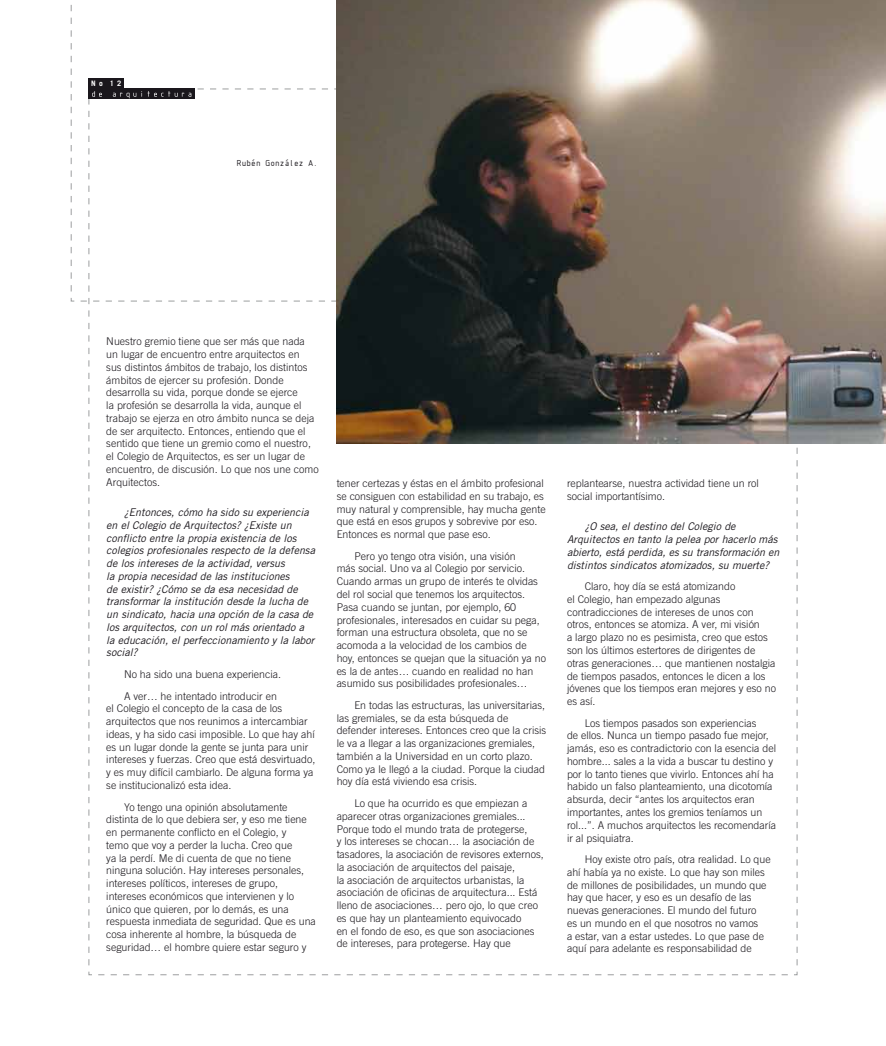
<style>
.page{position:relative;width:886px;height:1046px;background:#fff}
.page>*{position:absolute;margin:0;border:0;box-sizing:border-box;transform-origin:0 0}
.t1{font:300 10.62px/12.8px "Trade Gothic";color:#1a171c}
.t2{font:italic 10.62px/12.8px "Trade Gothic";color:#1a171c}
.t3{font:9.38px "ISOCTEUR";letter-spacing:-.2em;color:#1a171c}
.t4{font:700 7.5px "Trade Gothic";color:#fff}
</style>
<div class="page">
<svg style="left:71px;top:0;width:266px;height:301px"></svg>
<img style="left:337px;top:0;width:549px;height:443px">
<p class="t4" style="left:91px;top:79px;width:32px">N o 1 2</p>
<p class="t3" style="left:236px;top:156px;width:84px">Rubén González A.</p>
<p class="t1" style="left:106px;top:335px;width:214px">Nuestro gremio tiene que ser más que nada un lugar de encuentro entre arquitectos en<br>sus distintos ámbitos de trabajo, los distintos ámbitos de ejercer su profesión. Donde desarrolla su vida, porque donde se ejerce<br>la profesión se desarrolla la vida, aunque el trabajo se ejerza en otro ámbito nunca se deja de ser arquitecto. Entonces, entiendo que el sentido que tiene un gremio como el nuestro, el Colegio de Arquitectos, es ser un lugar de encuentro, de discusión. Lo que nos une como Arquitectos.</p>
<p class="t2" style="left:106px;top:505px;width:210px;text-indent:18px">¿Entonces, cómo ha sido su experiencia en el Colegio de Arquitectos? ¿Existe un conflicto entre la propia existencia de los colegios profesionales respecto de la defensa de los intereses de la actividad, versus<br>la propia necesidad de las instituciones<br>de existir? ¿Cómo se da esa necesidad de transformar la institución desde la lucha de un sindicato, hacia una opción de la casa de los arquitectos, con un rol más orientado a<br>la educación, el perfeccionamiento y la labor social?</p>
<p class="t1" style="left:124px;top:663px;width:159px;line-height:21.6px">No ha sido una buena experiencia.<br>A ver… he intentado introducir en</p>
<p class="t1" style="left:106px;top:702px;width:210px">el Colegio el concepto de la casa de los arquitectos que nos reunimos a intercambiar ideas, y ha sido casi imposible. Lo que hay ahí es un lugar donde la gente se junta para unir intereses y fuerzas. Creo que está desvirtuado, y es muy difícil cambiarlo. De alguna forma ya se institucionalizó esta idea.</p>
<p class="t1" style="left:106px;top:800px;width:211px;text-indent:18px">Yo tengo una opinión absolutamente distinta de lo que debiera ser, y eso me tiene en permanente conflicto en el Colegio, y<br>temo que voy a perder la lucha. Creo que<br>ya la perdí. Me di cuenta de que no tiene ninguna solución. Hay intereses personales, intereses políticos, intereses de grupo, intereses económicos que intervienen y lo único que quieren, por lo demás, es una respuesta inmediata de seguridad. Que es una cosa inherente al hombre, la búsqueda de seguridad… el hombre quiere estar seguro y</p>
<p class="t1" style="left:337px;top:476px;width:210px">tener certezas y éstas en el ámbito profesional se consiguen con estabilidad en su trabajo, es muy natural y comprensible, hay mucha gente que está en esos grupos y sobrevive por eso.<br>Entonces es normal que pase eso.</p>
<p class="t1" style="left:337px;top:549px;width:211px;text-indent:18px">Pero yo tengo otra visión, una visión<br>más social. Uno va al Colegio por servicio.<br>Cuando armas un grupo de interés te olvidas del rol social que tenemos los arquitectos.<br>Pasa cuando se juntan, por ejemplo, 60 profesionales, interesados en cuidar su pega, forman una estructura obsoleta, que no se acomoda a la velocidad de los cambios de hoy, entonces se quejan que la situación ya no es la de antes… cuando en realidad no han asumido sus posibilidades profesionales…</p>
<p class="t1" style="left:337px;top:698px;width:211px;text-indent:18px">En todas las estructuras, las universitarias, las gremiales, se da esta búsqueda de defender intereses. Entonces creo que la crisis le va a llegar a las organizaciones gremiales, también a la Universidad en un corto plazo.<br>Como ya le llegó a la ciudad. Porque la ciudad hoy día está viviendo esa crisis.</p>
<p class="t1" style="left:337px;top:796px;width:209px;text-indent:18px">Lo que ha ocurrido es que empiezan a aparecer otras organizaciones gremiales...<br>Porque todo el mundo trata de protegerse,<br>y los intereses se chocan… la asociación de tasadores, la asociación de revisores externos, la asociación de arquitectos del paisaje,<br>la asociación de arquitectos urbanistas, la asociación de oficinas de arquitectura... Está lleno de asociaciones… pero ojo, lo que creo es que hay un planteamiento equivocado<br>en el fondo de eso, es que son asociaciones de intereses, para protegerse. Hay que</p>
<p class="t1" style="left:567px;top:476px;width:193px">replantearse, nuestra actividad tiene un rol social importantísimo.</p>
<p class="t2" style="left:567px;top:520px;width:214px;text-indent:18px">¿O sea, el destino del Colegio de Arquitectos en tanto la pelea por hacerlo más abierto, está perdida, es su transformación en distintos sindicatos atomizados, su muerte?</p>
<p class="t1" style="left:567px;top:580px;width:210px;text-indent:18px">Claro, hoy día se está atomizando<br>el Colegio, han empezado algunas contradicciones de intereses de unos con otros, entonces se atomiza. A ver, mi visión<br>a largo plazo no es pesimista, creo que estos son los últimos estertores de dirigentes de otras generaciones… que mantienen nostalgia de tiempos pasados, entonces le dicen a los jóvenes que los tiempos eran mejores y eso no es así.</p>
<p class="t1" style="left:567px;top:716px;width:210px;text-indent:18px">Los tiempos pasados son experiencias<br>de ellos. Nunca un tiempo pasado fue mejor, jamás, eso es contradictorio con la esencia del hombre... sales a la vida a buscar tu destino y por lo tanto tienes que vivirlo. Entonces ahí ha habido un falso planteamiento, una dicotomía absurda, decir “antes los arquitectos eran importantes, antes los gremios teníamos un rol...”. A muchos arquitectos les recomendaría ir al psiquiatra.</p>
<p class="t1" style="left:567px;top:852px;width:205px;text-indent:18px">Hoy existe otro país, otra realidad. Lo que ahí había ya no existe. Lo que hay son miles de millones de posibilidades, un mundo que hay que hacer, y eso es un desafío de las nuevas generaciones. El mundo del futuro<br>es un mundo en el que nosotros no vamos<br>a estar, van a estar ustedes. Lo que pase de aquí para adelante es responsabilidad de</p>
</div>
